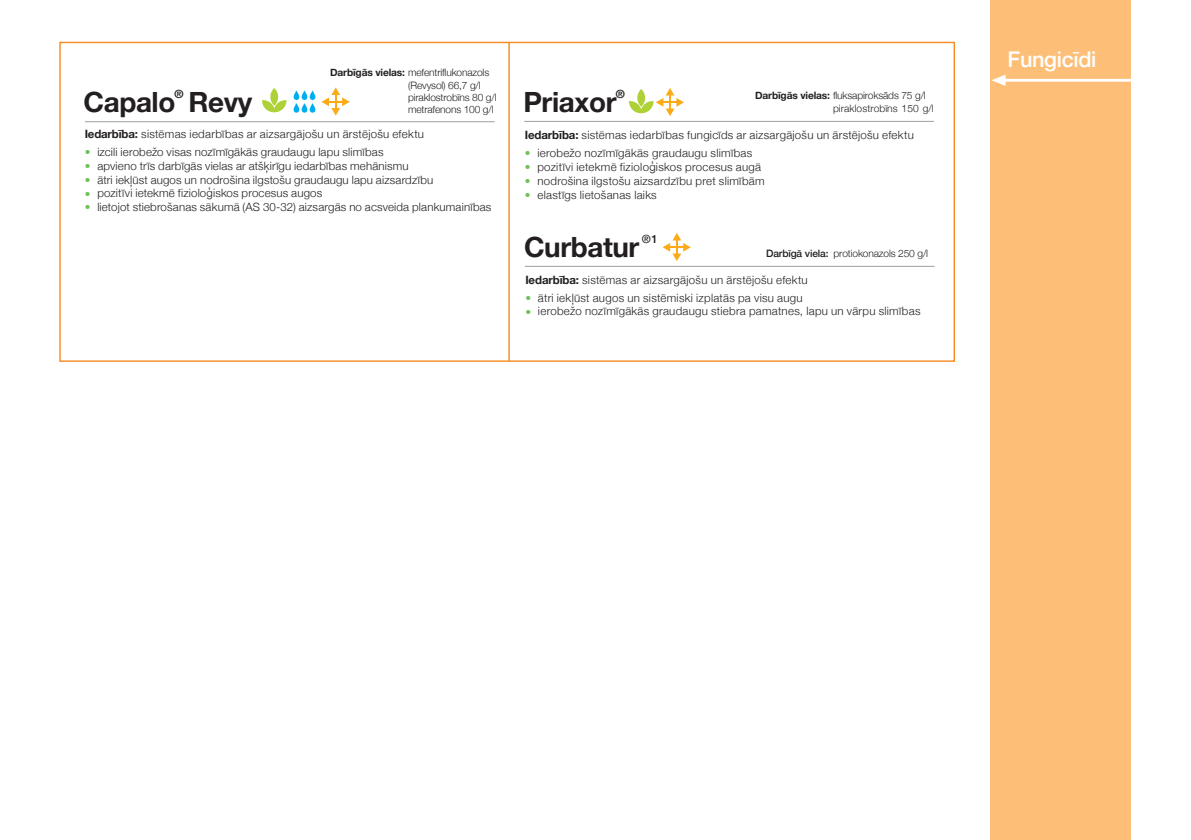
<style>
.page{position:relative;width:1191px;height:840px;background:#fff}
.page>*{position:absolute;margin:0;border:0;box-sizing:border-box;transform-origin:0 0}
.t1{font:700 27.8px "Helvetica Neue";letter-spacing:-.015em;color:#231f20}
.t2{font:500 21.6px "Helvetica Neue";letter-spacing:-.015em;color:#fff}
.t3{font:300 11.4px/13.8px "Helvetica Neue";letter-spacing:.02em;color:#231f20}
.t4{font:300 11.4px/13.6px "Helvetica Neue";color:#6fc05a}
.t5{font:700 11.4px "Helvetica Neue";color:#231f20}
.t6{font:500 11.4px "Helvetica Neue";color:#231f20}
.t7{font:300 10.2px/12.2px "Helvetica Neue";letter-spacing:-.015em;color:#231f20}
.t8{font:300 10.2px/13px "Helvetica Neue";letter-spacing:.005em;color:#231f20}
.s1{font-weight:700}
.s2{color:#6fc05a}
.s3{font-weight:500}
</style>
<div class="page">
<div style="left:990px;top:0;width:140px;height:839px;background:#fdbf77"></div>
<hr style="left:1004px;top:79px;width:139px;height:3px;background:#fff">
<svg style="left:991px;top:75px;width:14px;height:11px"></svg>
<hr style="left:524px;top:121px;width:410px;height:1px;background:#9d9fa2">
<svg style="left:629px;top:88px;width:55px;height:28px"></svg>
<svg style="left:637px;top:89px;width:8px;height:18px"></svg>
<hr style="left:508px;top:42px;width:2px;height:319px;background:#f68b1f">
<hr style="left:525px;top:266px;width:409px;height:1px;background:#9d9fa2">
<svg style="left:662px;top:233px;width:29px;height:28px"></svg>
<hr style="left:85px;top:121px;width:409px;height:1px;background:#9d9fa2">
<svg style="left:321px;top:87px;width:29px;height:29px"></svg>
<svg style="left:294px;top:103px;width:5px;height:10px"></svg>
<svg style="left:302px;top:103px;width:5px;height:10px"></svg>
<svg style="left:310px;top:103px;width:5px;height:10px"></svg>
<svg style="left:294px;top:90px;width:5px;height:10px"></svg>
<svg style="left:302px;top:90px;width:5px;height:10px"></svg>
<svg style="left:310px;top:90px;width:5px;height:10px"></svg>
<svg style="left:262px;top:100px;width:24px;height:12px"></svg>
<svg style="left:270px;top:88px;width:8px;height:18px"></svg>
<p class="t5" style="left:174px;top:85px;width:11px">®</p>
<h1 class="t1" style="left:84px;top:81px;width:170px">Capalo Revy</h1>
<p class="t7" style="left:408px;top:66px;width:90px;text-indent:-78px"><span class="s1">Darbīgās vielas:</span> mefentriflukonazols (Revysol) 66,7 g/l piraklostrobīns 80 g/l metrafenons 100 g/l</p>
<p class="t3" style="left:85px;top:126px;width:341px"><span class="s1">Iedarbība:</span> sistēmas iedarbības ar aizsargājošu un ārstējošu efektu</p>
<p class="t3" style="left:97px;top:144px;width:395px;text-indent:-13px"><span class="s2">•</span> izcili ierobežo visas nozīmīgākās graudaugu lapu slimības<br>apvieno trīs darbīgās vielas ar atšķirīgu iedarbības mehānismu<br>ātri iekļūst augos un nodrošina ilgstošu graudaugu lapu aizsardzību<br>pozitīvi ietekmē fizioloģiskos procesus augos<br>lietojot stiebrošanas sākumā (AS 30-32) aizsargās no acsveida plankumainības</p>
<p class="t4" style="left:85px;top:158px;width:7px;text-align:justify">• • • •</p>
<h1 class="t1" style="left:523px;top:80px;width:94px">Priaxor</h1>
<p class="t5" style="left:616px;top:85px;width:11px">®</p>
<p class="t8" style="left:833px;top:88px;width:102px;text-indent:-78px"><span class="s1">Darbīgās vielas:</span> fluksapiroksāds 75 g/l piraklostrobīns 150 g/l</p>
<p class="t3" style="left:525px;top:127px;width:390px"><span class="s1">Iedarbība:</span> sistēmas iedarbības fungicīds ar aizsargājošu un ārstējošu efektu</p>
<p class="t3" style="left:525px;top:145px;width:229px"><span class="s2">•</span> ierobežo nozīmīgākās graudaugu slimības</p>
<p class="t3" style="left:525px;top:159px;width:238px"><span class="s2">•</span> pozitīvi ietekmē fizioloģiskos procesus augā</p>
<p class="t3" style="left:525px;top:173px;width:241px"><span class="s2">•</span> nodrošina ilgstošu aizsardzību pret slimībām</p>
<p class="t3" style="left:525px;top:187px;width:133px"><span class="s2">•</span> elastīgs lietošanas laiks</p>
<p class="t6" style="left:642px;top:230px;width:17px">®1</p>
<h1 class="t1" style="left:524px;top:225px;width:117px">Curbatur</h1>
<p class="t7" style="left:766px;top:247px;width:163px"><span class="s3">Darbīgā viela:</span> protiokonazols 250 g/l</p>
<p class="t3" style="left:538px;top:269px;width:271px;line-height:18px;text-indent:-13px"><span class="s1">Iedarbība:</span> sistēmas ar aizsargājošu un ārstējošu efektu ātri iekļūst augos un sistēmiski izplatās pa visu augu</p>
<p class="t3" style="left:538px;top:303px;width:384px">ierobežo nozīmīgākās graudaugu stiebra pamatnes, lapu un vārpu slimības</p>
<p class="t4" style="left:525px;top:289px;width:7px">• •</p>
<h2 class="t2" style="left:1007px;top:42px;width:90px">Fungicīdi</h2>
</div>
